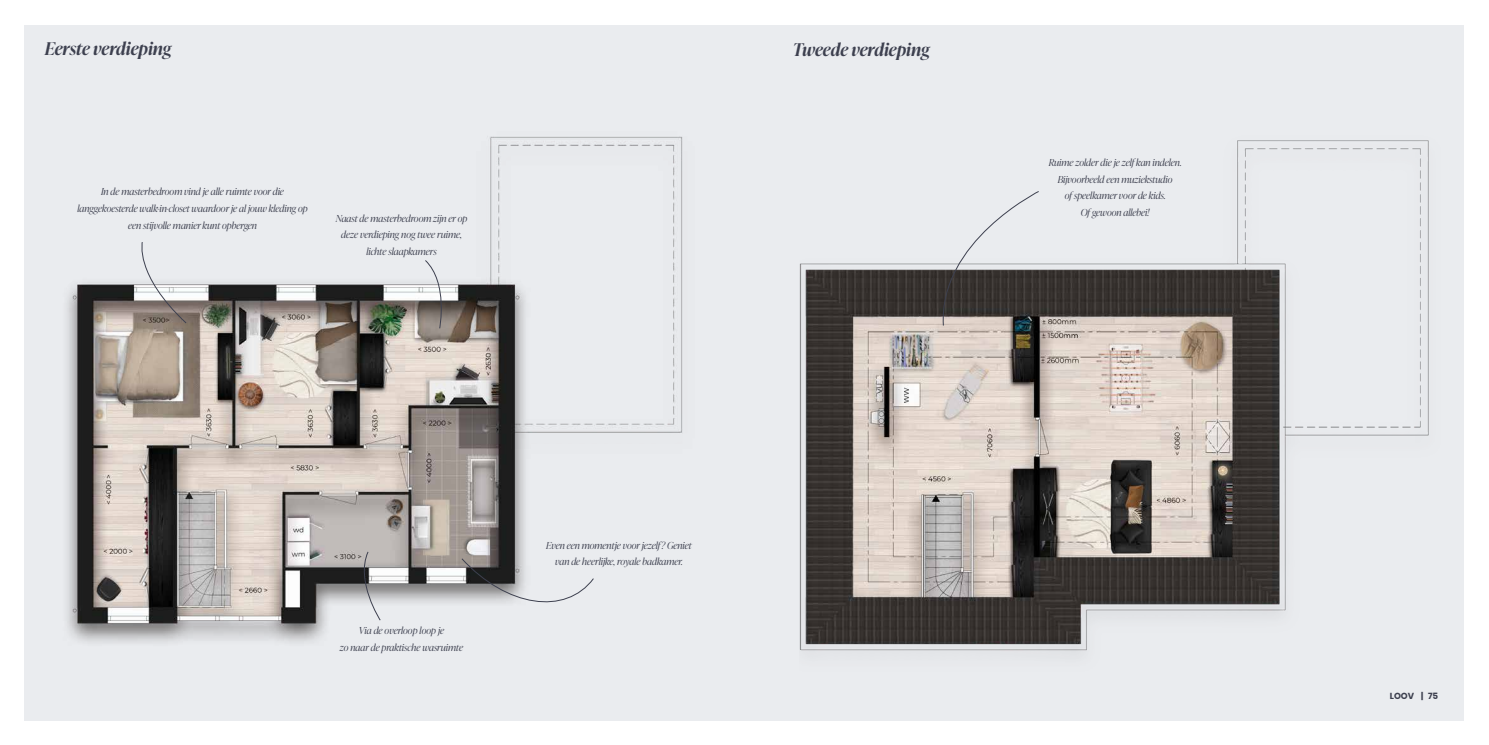
<style>
.page{position:relative;width:1489px;height:745px;background:#fff}
.page>*{position:absolute;margin:0;border:0;box-sizing:border-box;transform-origin:0 0}
.t1{font:italic 600 17.5px "Ivy Presto Display";color:#3d404f}
.t2{font:italic 300 9.62px/16.6px "Ivy Presto Display";color:#3d404f;text-align:center}
.t3{font:700 8.75px "Poppins";color:#3d404f}
</style>
<div class="page">
<div style="left:25px;top:25px;width:1438px;height:694px;background:#eaecef"></div>
<img style="left:799px;top:140px;width:630px;height:512px">
<img style="left:67px;top:136px;width:616px;height:507px">
<svg style="left:134px;top:241px;width:53px;height:83px"></svg>
<svg style="left:460px;top:557px;width:134px;height:58px"></svg>
<svg style="left:424px;top:259px;width:24px;height:70px"></svg>
<svg style="left:355px;top:550px;width:26px;height:70px"></svg>
<svg style="left:938px;top:190px;width:101px;height:136px"></svg>
<h1 class="t1" style="left:45px;top:36px;width:128px">Eerste verdieping</h1>
<p class="t2" style="left:77px;top:183px;width:232px">In de masterbedroom vind je alle ruimte voor die langgekoesterde walk-in-closet waardoor je al jouw kleding op een stijvolle manier kunt opbergen</p>
<p class="t2" style="left:335px;top:209px;width:133px">Naast de masterbedroom zijn er op deze verdieping nog twee ruime, lichte slaapkamers</p>
<h1 class="t1" style="left:792px;top:37px;width:138px">Tweede verdieping</h1>
<p class="t2" style="left:340px;top:621px;width:125px">Via de overloop loop je<br>zo naar de praktische wasruimte</p>
<p class="t2" style="left:546px;top:536px;width:147px">Even een momentje voor jezelf? Geniet van de heerlijke, royale badkamer.</p>
<p class="t2" style="left:1048px;top:153px;width:134px">Ruime zolder die je zelf kan indelen.<br>Bijvoorbeeld een muziekstudio<br>of speelkamer voor de kids.<br>Of gewoon allebei!</p>
<p class="t3" style="left:1389px;top:690px;width:50px">LOOV | 75</p>
</div>
